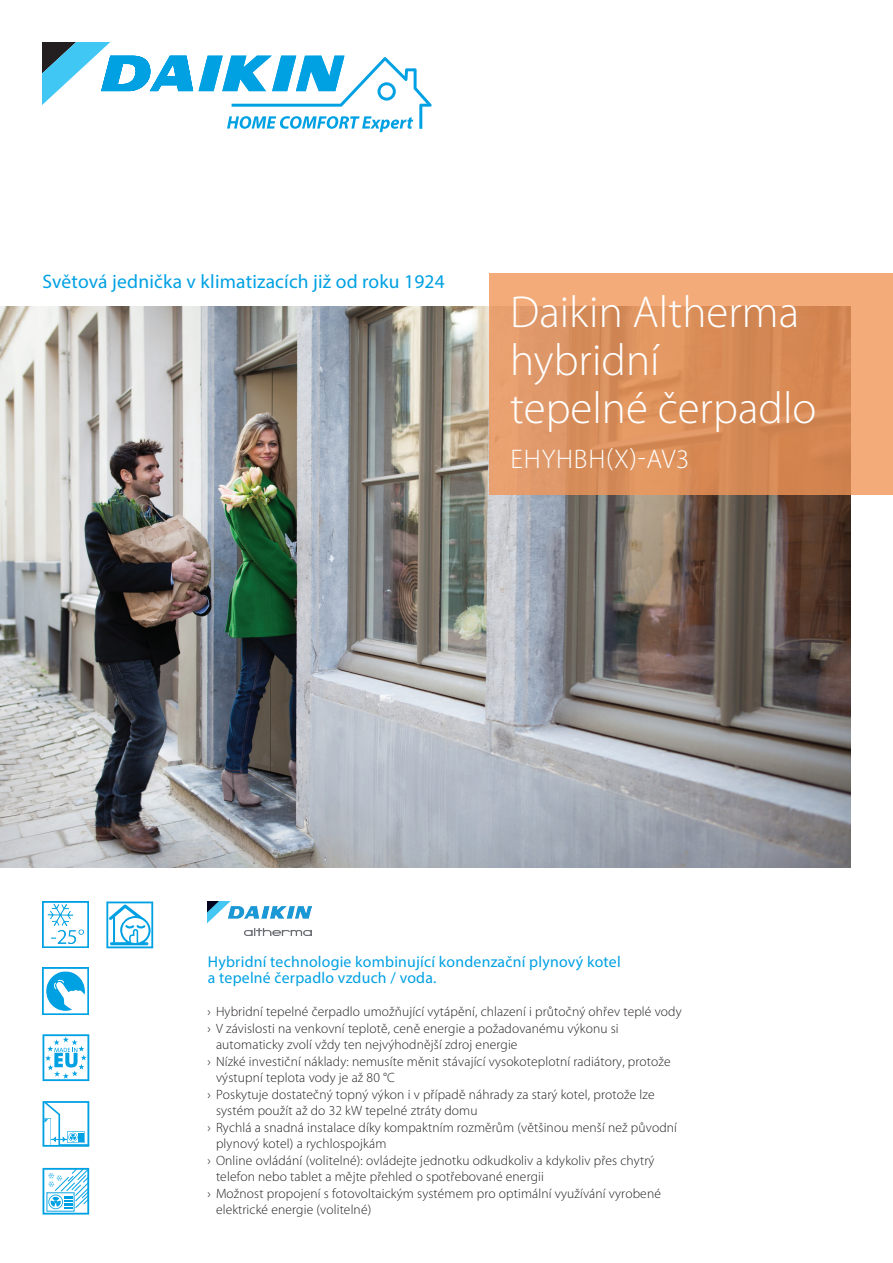
<style>
.page{position:relative;width:893px;height:1263px;background:#fff}
.page>*{position:absolute;margin:0;border:0;box-sizing:border-box;transform-origin:0 0}
.t1{font:300 45px/48px "Myriad Pro";color:#fff}
.t2{font:300 27px "Myriad Pro";letter-spacing:.03em;color:#fff}
.t3{font:19.5px "Myriad Pro";letter-spacing:.01em;color:#00a1e3}
.t4{font:15.75px/16.5px "Myriad Pro";letter-spacing:.015em;color:#00a1e3}
.t5{font:300 13.5px "Myriad Pro";letter-spacing:.01em;color:#231f20}
</style>
<div class="page">
<svg style="left:42px;top:42px;width:151px;height:63px"></svg>
<svg style="left:199px;top:56px;width:233px;height:76px"></svg>
<img style="left:208px;top:901px;width:103px;height:34px">
<img style="left:0;top:306px;width:850px;height:561px">
<img style="left:43px;top:968px;width:46px;height:46px">
<img style="left:43px;top:901px;width:46px;height:47px">
<svg style="left:43px;top:1034px;width:46px;height:47px"></svg>
<svg style="left:43px;top:1101px;width:46px;height:46px"></svg>
<div style="left:43px;top:1168px;width:46px;height:47px;background:#6bc8ee"></div>
<svg style="left:43px;top:1168px;width:46px;height:46px;background:#a4ddf4"></svg>
<svg style="left:106px;top:901px;width:47px;height:47px"></svg>
<svg style="left:489px;top:274px;width:404px;height:221px;background:#df9562"></svg>
<h3 class="t3" style="left:43px;top:270px;width:404px">Světová jednička v klimatizacích již od roku 1924</h3>
<h1 class="t1" style="left:510px;top:288px;width:308px">Daikin Altherma hybridní<br>tepelné čerpadlo</h1>
<h2 class="t2" style="left:511px;top:443px;width:180px">EHYHBH(X)-AV3</h2>
<p class="t4" style="left:208px;top:953px;width:414px">Hybridní technologie kombinující kondenzační plynový kotel a tepelné čerpadlo vzduch / voda.</p>
<p class="t5" style="left:207px;top:1003px;width:476px">› Hybridní tepelné čerpadlo umožňující vytápění, chlazení i průtočný ohřev teplé vody</p>
<p class="t5" style="left:207px;top:1020px;width:413px">› V závislosti na venkovní teplotě, ceně energie a požadovanému výkonu si</p>
<p class="t5" style="left:216px;top:1036px;width:303px">automaticky zvolí vždy ten nejvýhodnější zdroj energie</p>
<p class="t5" style="left:207px;top:1053px;width:465px">› Nízké investiční náklady: nemusíte měnit stávající vysokoteplotní radiátory, protože</p>
<p class="t5" style="left:216px;top:1069px;width:180px">výstupní teplota vody je až 80 °C</p>
<p class="t5" style="left:207px;top:1086px;width:449px">› Poskytuje dostatečný topný výkon i v případě náhrady za starý kotel, protože lze</p>
<p class="t5" style="left:216px;top:1102px;width:263px">systém použít až do 32 kW tepelné ztráty domu</p>
<p class="t5" style="left:207px;top:1119px;width:471px">› Rychlá a snadná instalace díky kompaktním rozměrům (většinou menší než původní</p>
<p class="t5" style="left:216px;top:1135px;width:172px">plynový kotel) a rychlospojkám</p>
<p class="t5" style="left:207px;top:1152px;width:448px">› Online ovládání (volitelné): ovládejte jednotku odkudkoliv a kdykoliv přes chytrý</p>
<p class="t5" style="left:216px;top:1168px;width:329px">telefon nebo tablet a mějte přehled o spotřebované energii</p>
<p class="t5" style="left:207px;top:1185px;width:455px">› Možnost propojení s fotovoltaickým systémem pro optimální využívání vyrobené</p>
<p class="t5" style="left:216px;top:1201px;width:157px">elektrické energie (volitelné)</p>
</div>
